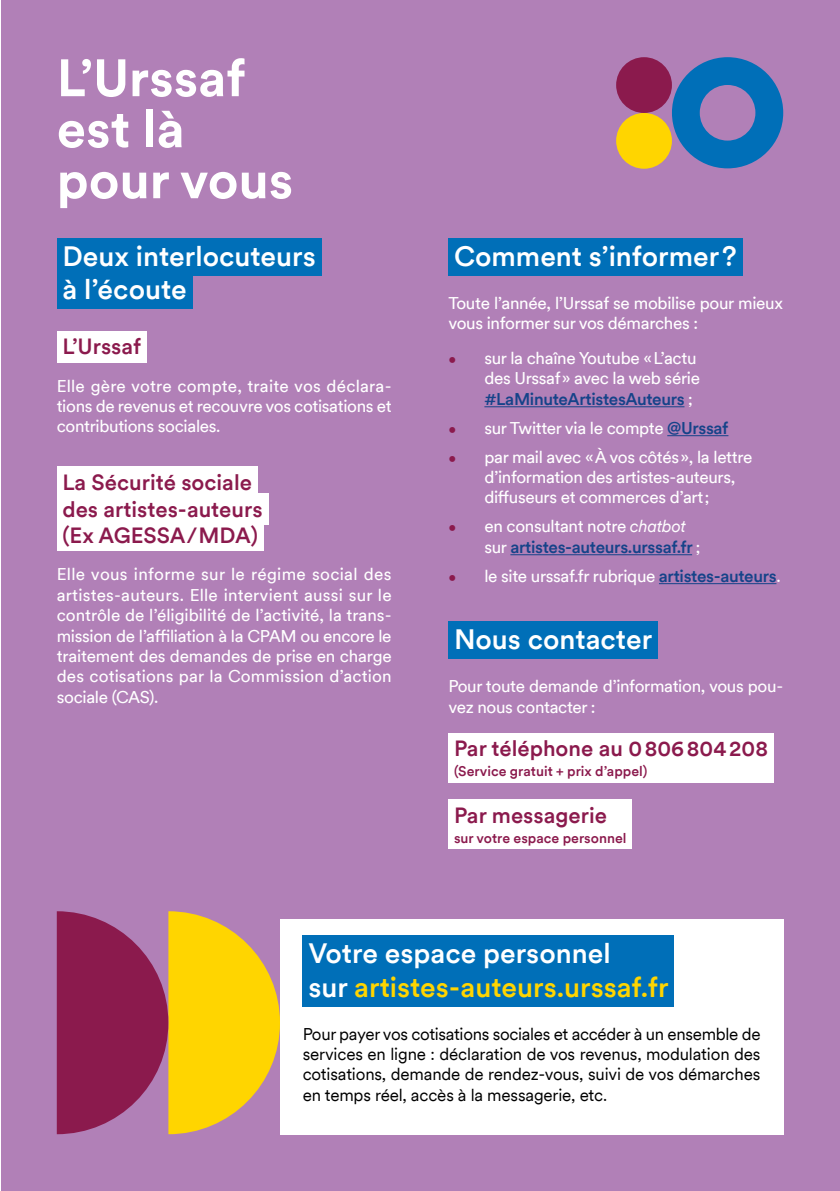
<style>
.page{position:relative;width:840px;height:1191px;background:#fff}
.page>*{position:absolute;margin:0;border:0;box-sizing:border-box;transform-origin:0 0}
.Titre_0{font:700 52px/51px "Circular";color:#fff}
.Titre_1{font:500 28px "Circular";color:#fff}
.Titre_1-2{font:500 28px/33.6px "Circular";color:#ffd500}
.Titre_2_Blanc{font:500 22px "Circular";color:#8b1a4d}
.Texte_blanc{font:17px/20.4px "Circular";letter-spacing:-.02em;color:#fff;text-align:justify}
.Texte_liste_Blanc{font:17px/20.4px "Circular";letter-spacing:-.02em;color:#fff}
.Texte{font:17px/20.4px "Circular";letter-spacing:-.01em;color:#000;text-align:justify}
.Texte_liste_Blanc-2{font:500 17px/20.4px "Circular";letter-spacing:-.02em;color:#154389}
.Titre_2_Blanc-2{font:500 14px "Circular";color:#8b1a4d}
.s1{font-size:14px;color:#8b1a4d}
.s2{font-weight:500;color:#154389}
.s3{font-weight:400;font-size:14px;color:#8b1a4d}
.s4{font-weight:400;color:#fff}
.s5{font-weight:400;font-style:italic;color:#fff}
.s6{color:#fff}
</style>
<div class="page">
<div style="left:1px;top:0;width:838px;height:1191px;background:#b180b7"></div>
<div style="left:57px;top:238px;width:264px;height:38px;background:#006fb8"></div>
<div style="left:57px;top:271px;width:135px;height:38px;background:#006fb8"></div>
<div style="left:57px;top:331px;width:89px;height:31px;background:#fff"></div>
<div style="left:57px;top:466px;width:200px;height:32px;background:#fff"></div>
<div style="left:57px;top:493px;width:211px;height:32px;background:#fff"></div>
<div style="left:57px;top:519px;width:206px;height:32px;background:#fff"></div>
<div style="left:448px;top:238px;width:294px;height:38px;background:#006fb8"></div>
<hr style="left:484px;top:406px;width:200px;height:1px;background:#154389">
<hr style="left:667px;top:435px;width:61px;height:1px;background:#154389">
<hr style="left:510px;top:554px;width:181px;height:1px;background:#154389">
<hr style="left:658px;top:583px;width:118px;height:1px;background:#154389">
<div style="left:448px;top:621px;width:209px;height:38px;background:#006fb8"></div>
<div style="left:448px;top:732px;width:325px;height:50px;background:#fff"></div>
<div style="left:448px;top:799px;width:184px;height:50px;background:#fff"></div>
<svg style="left:671px;top:57px;width:111px;height:111px"></svg>
<svg style="left:57px;top:911px;width:223px;height:223px"></svg>
<div style="left:280px;top:919px;width:502px;height:215px;background:#fff"></div>
<div style="left:302px;top:935px;width:371px;height:71px;background:#006fb8"></div>
<div style="left:615px;top:113px;width:56px;height:56px;background:#ffd500;border-radius:28px"></div>
<div style="left:615px;top:57px;width:56px;height:56px;background:#8b1a4d;border-radius:28px"></div>
<h1 class="Titre_0" style="left:57px;top:50px;width:238px">L’Urssaf est là pour vous</h1>
<h2 class="Titre_1" style="left:62px;top:237px;width:255px">Deux interlocuteurs</h2>
<h2 class="Titre_1" style="left:62px;top:270px;width:126px">à l’écoute</h2>
<h3 class="Titre_2_Blanc" style="left:62px;top:331px;width:80px">L’Urssaf</h3>
<p class="Texte_blanc" style="left:57px;top:375px;width:336px">Elle gère votre compte, traite vos déclara&shy;tions de revenus et recouvre vos cotisations et contributions sociales.</p>
<h3 class="Titre_2_Blanc" style="left:62px;top:467px;width:191px">La Sécurité sociale</h3>
<h3 class="Titre_2_Blanc" style="left:62px;top:494px;width:201px">des artistes-auteurs</h3>
<h3 class="Titre_2_Blanc" style="left:62px;top:520px;width:197px">(Ex AGESSA/MDA)</h3>
<p class="Texte_blanc" style="left:57px;top:563px;width:336px">Elle vous informe sur le régime social des artistes-auteurs. Elle intervient aussi sur le contrôle de l’éligibilité de l’activité, la trans&shy;mission de l’affiliation à la CPAM ou encore le traitement des demandes de prise en charge des cotisations par la Commission d’action sociale (CAS).</p>
<h2 class="Titre_1" style="left:454px;top:237px;width:284px">Comment s’informer?</h2>
<p class="Texte_blanc" style="left:448px;top:292px;width:336px">Toute l’année, l’Urssaf se mobilise pour mieux vous informer sur vos démarches :</p>
<p class="Texte_liste_Blanc" style="left:484px;top:347px;width:217px;text-indent:-36px"><span class="s1">•</span> sur la chaîne Youtube «L’actu des Urssaf» avec la web série <span class="s2">#LaMinuteArtistesAuteurs</span> ;</p>
<p class="Texte_liste_Blanc" style="left:448px;top:417px;width:281px"><span class="s1">•</span> sur Twitter via le compte <span class="s2">@Urssaf</span></p>
<p class="Texte_liste_Blanc" style="left:484px;top:446px;width:269px;text-indent:-36px"><span class="s1">•</span> par mail avec «À vos côtés», la lettre d’information des artistes-auteurs, diffuseurs et commerces d’art;</p>
<p class="Texte_liste_Blanc-2" style="left:484px;top:515px;width:217px;text-indent:-36px"><span class="s3">•</span> <span class="s4">en consultant notre</span> <span class="s5">chatbot </span><span class="s4">sur</span> artistes-auteurs.urssaf.fr <span class="s4">;</span></p>
<p class="Texte_liste_Blanc" style="left:448px;top:565px;width:333px"><span class="s1">•</span> le site urssaf.fr rubrique <span class="s2">artistes-auteurs</span>.</p>
<h2 class="Titre_1" style="left:454px;top:620px;width:200px">Nous contacter</h2>
<p class="Texte_blanc" style="left:448px;top:675px;width:336px">Pour toute demande d’information, vous pou&shy;vez nous contacter :</p>
<h3 class="Titre_2_Blanc" style="left:454px;top:733px;width:315px">Par téléphone au 0806804208</h3>
<h3 class="Titre_2_Blanc-2" style="left:454px;top:762px;width:195px">(Service gratuit + prix d’appel)</h3>
<h3 class="Titre_2_Blanc" style="left:454px;top:800px;width:154px">Par messagerie</h3>
<h3 class="Titre_2_Blanc-2" style="left:454px;top:828px;width:174px">sur votre espace personnel</h3>
<h2 class="Titre_1-2" style="left:308px;top:935px;width:361px"><span class="s6">Votre espace personnel<br>sur</span> artistes-auteurs.urssaf.fr</h2>
<p class="Texte" style="left:302px;top:1022px;width:459px">Pour payer vos cotisations sociales et accéder à un ensemble de services en ligne : déclaration de vos revenus, modulation des cotisations, demande de rendez-vous, suivi de vos démarches en temps réel, accès à la messagerie, etc.</p>
</div>
